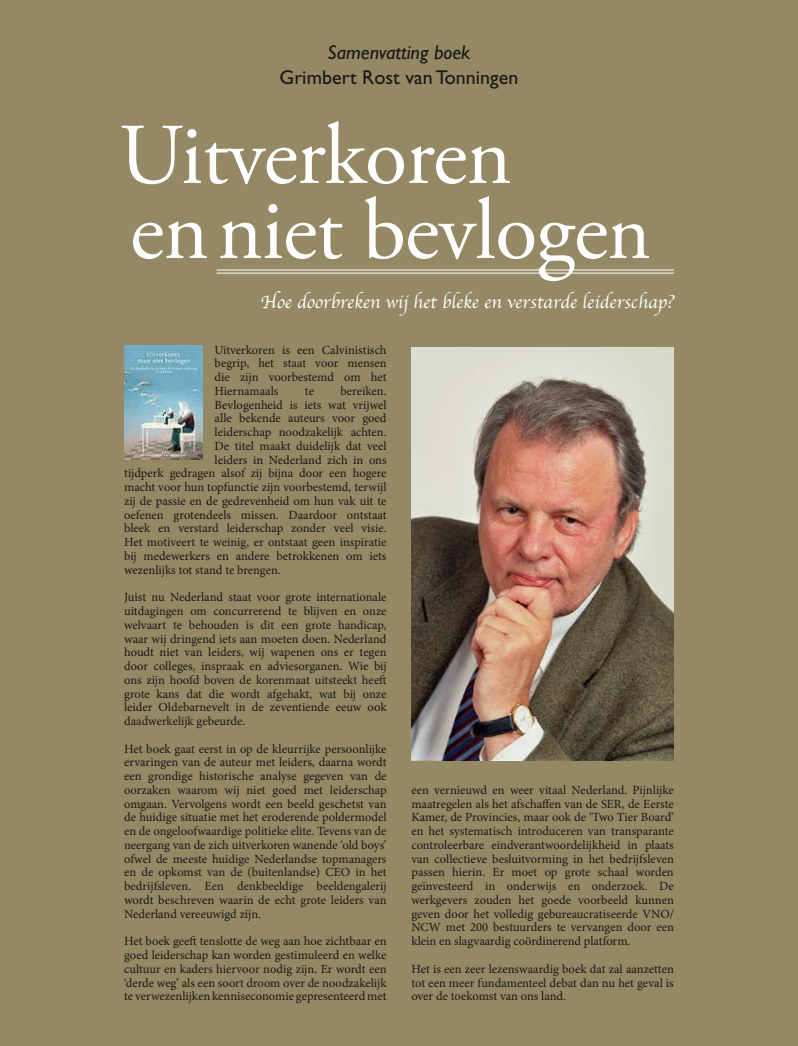
<style>
.page{position:relative;width:798px;height:1046px;background:#fff}
.page>*{position:absolute;margin:0;border:0;box-sizing:border-box;transform-origin:0 0}
.t1{font:86.25px/75px "Adobe Garamond Pro";letter-spacing:-.01em;color:#fff}
.t2{font:20px "Gill Sans Std";color:#1a1718}
.t3{font:italic 20px "Gill Sans Std";color:#1a1718}
.t4{font:18.75px "Apple Chancery";color:#fff}
.t5{font:12.5px/13.8px "Minion Pro";color:#1a1718;text-align:justify}
.s1{font-size:82.5px}
</style>
<div class="page">
<div style="left:0;top:0;width:797px;height:1045px;background:#948964"></div>
<img style="left:411px;top:347px;width:262px;height:413px">
<img style="left:124px;top:345px;width:78px;height:114px">
<hr style="left:216px;top:269px;width:457px;height:1px;background:#fff">
<hr style="left:216px;top:273px;width:457px;height:1px;background:#fff">
<h2 class="t3" style="left:327px;top:41px;width:144px">Samenvatting boek</h2>
<h2 class="t2" style="left:279px;top:66px;width:240px">Grimbert Rost van Tonningen</h2>
<h1 class="t1" style="left:119px;top:121px;width:533px">Uitverkoren<br>en niet bevloge<span class="s1">n</span></h1>
<h3 class="t4" style="left:261px;top:287px;width:414px">Hoe doorbreken wij het bleke en verstarde leiderschap?</h3>
<p class="t5" style="left:214px;top:343px;width:173px">Uitverkoren is een Calvinistisch begrip, het staat voor mensen die zijn voorbestemd om het Hiernamaals</p>
<p class="t5" style="left:305px;top:384px;width:11px">te</p>
<p class="t5" style="left:340px;top:384px;width:48px">bereiken.</p>
<p class="t5" style="left:214px;top:398px;width:173px">Bevlogenheid is iets wat vrijwel</p>
<p class="t5" style="left:214px;top:411px;width:173px">alle bekende auteurs voor goed</p>
<p class="t5" style="left:214px;top:425px;width:173px">leiderschap noodzakelijk achten.</p>
<p class="t5" style="left:214px;top:439px;width:173px">De titel maakt duidelijk dat veel</p>
<p class="t5" style="left:214px;top:453px;width:173px">leiders in Nederland zich in ons</p>
<p class="t5" style="left:124px;top:466px;width:264px">tijdperk gedragen alsof zij bijna door een hogere</p>
<p class="t5" style="left:124px;top:480px;width:264px">macht voor hun topfunctie zijn voorbestemd, terwijl</p>
<p class="t5" style="left:124px;top:494px;width:264px">zij de passie en de gedrevenheid om hun vak uit te</p>
<p class="t5" style="left:124px;top:508px;width:264px">oefenen grotendeels missen. Daardoor ontstaat</p>
<p class="t5" style="left:124px;top:521px;width:264px">bleek en verstard leiderschap zonder veel visie.</p>
<p class="t5" style="left:124px;top:535px;width:264px">Het motiveert te weinig, er ontstaat geen inspiratie</p>
<p class="t5" style="left:124px;top:549px;width:264px">bij medewerkers en andere betrokkenen om iets</p>
<p class="t5" style="left:124px;top:563px;width:158px">wezenlijks tot stand te brengen.</p>
<p class="t5" style="left:124px;top:590px;width:264px">Juist nu Nederland staat voor grote internationale uitdagingen om concurrerend te blijven en onze welvaart te behouden is dit een grote handicap, waar wij dringend iets aan moeten doen. Nederland houdt niet van leiders, wij wapenen ons er tegen door colleges, inspraak en adviesorganen. Wie bij ons zijn hoofd boven de korenmaat uitsteekt heeft grote kans dat die wordt afgehakt, wat bij onze leider Oldebarnevelt in de zeventiende eeuw ook daadwerkelijk gebeurde.</p>
<p class="t5" style="left:124px;top:741px;width:264px">Het boek gaat eerst in op de kleurrijke persoonlijke ervaringen van de auteur met leiders, daarna wordt een grondige historische analyse gegeven van de oorzaken waarom wij niet goed met leiderschap omgaan. Vervolgens wordt een beeld geschetst van de huidige situatie met het eroderende poldermodel en de ongeloofwaardige politieke elite. Tevens van de neergang van de zich uitverkoren wanende ‘old boys’ ofwel de meeste huidige Nederlandse topmanagers en de opkomst van de (buitenlandse) CEO in het bedrijfsleven. Een denkbeeldige beeldengalerij wordt beschreven waarin de echt grote leiders van Nederland vereeuwigd zijn.</p>
<p class="t5" style="left:124px;top:934px;width:264px">Het boek geeft tenslotte de weg aan hoe zichtbaar en goed leiderschap kan worden gestimuleerd en welke cultuur en kaders hiervoor nodig zijn. Er wordt een ‘derde weg’ als een soort droom over de noodzakelijk te verwezenlijken kenniseconomie gepresenteerd met</p>
<p class="t5" style="left:411px;top:783px;width:264px">een vernieuwd en weer vitaal Nederland. Pijnlijke maatregelen als het afschaffen van de SER, de Eerste Kamer, de Provincies, maar ook de ‘Two Tier Board’ en het systematisch introduceren van transparante controleerbare eindverantwoordelijkheid in plaats van collectieve besluitvorming in het bedrijfsleven passen hierin. Er moet op grote schaal worden geïnvesteerd in onderwijs en onderzoek. De werkgevers zouden het goede voorbeeld kunnen geven door het volledig gebureaucratiseerde VNO/ NCW met 200 bestuurders te vervangen door een klein en slagvaardig coördinerend platform.</p>
<p class="t5" style="left:411px;top:961px;width:264px">Het is een zeer lezenswaardig boek dat zal aanzetten tot een meer fundamenteel debat dan nu het geval is over de toekomst van ons land.</p>
</div>
